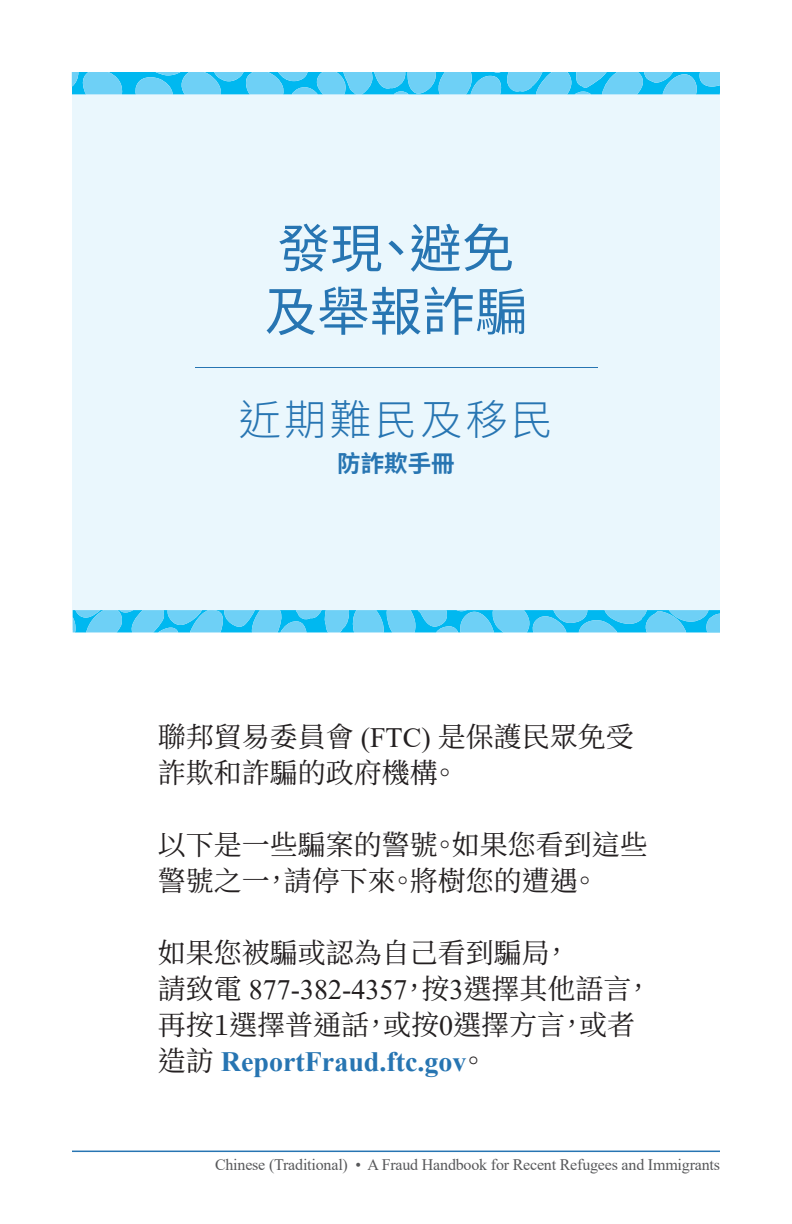
<style>
.page{position:relative;width:792px;height:1224px;background:#fff}
.page>*{position:absolute;margin:0;border:0;box-sizing:border-box;transform-origin:0 0}
.t1{font:52.6px "Source Han Sans TW";color:#2775b2}
.t2{font:300 42px "Source Han Sans TW";letter-spacing:.08em;color:#2775b2}
.t3{font:28px/36px "Source Han Serif TC";color:#231f20}
.t4{font:700 23.6px "Source Han Sans TW";color:#2775b2}
.rule_above{font:16px "Times New Roman";letter-spacing:-.01em;color:#57585a}
.s1{font-family:"Times New Roman"}
.s2{font-family:"Times New Roman";font-weight:700;color:#2775b2}
</style>
<div class="page">
<div style="left:72px;top:87px;width:648px;height:543px;background:#eaf7fd"></div>
<svg style="left:73px;top:610px;width:647px;height:22px"></svg>
<svg style="left:72px;top:72px;width:648px;height:23px"></svg>
<hr style="left:195px;top:367px;width:403px;height:1px;background:#2775b2">
<hr style="left:72px;top:1151px;width:648px;height:1px;background:#2775b2">
<p class="t1" style="left:278px;top:219px;width:238px">發現、避免</p>
<p class="t1" style="left:264px;top:282px;width:265px">及舉報詐騙</p>
<p class="t2" style="left:239px;top:396px;width:316px">近期難民及移民</p>
<p class="t4" style="left:337px;top:450px;width:119px">防詐欺手冊</p>
<p class="t3" style="left:158px;top:719px;width:477px">聯邦貿易委員會 <span class="s1">(FTC)</span> 是保護民眾免受詐欺和詐騙的政府機構。</p>
<p class="t3" style="left:158px;top:827px;width:491px">以下是一些騙案的警號。如果您看到這些警號之一，請停下來。將樹您的遭遇。</p>
<p class="t3" style="left:158px;top:935px;width:496px">如果您被騙或認為自己看到騙局，<br>請致電 <span class="s1">877-382-4357</span>，按<span class="s1">3</span>選擇其他語言，再按1選擇普通話，或按<span class="s1">0</span>選擇方言，或者造訪 <span class="s2">ReportFraud.ftc.gov</span>。</p>
<p class="rule_above" style="left:215px;top:1153px;width:507px">Chinese (Traditional) • A Fraud Handbook for Recent Refugees and Immigrants</p>
</div>
